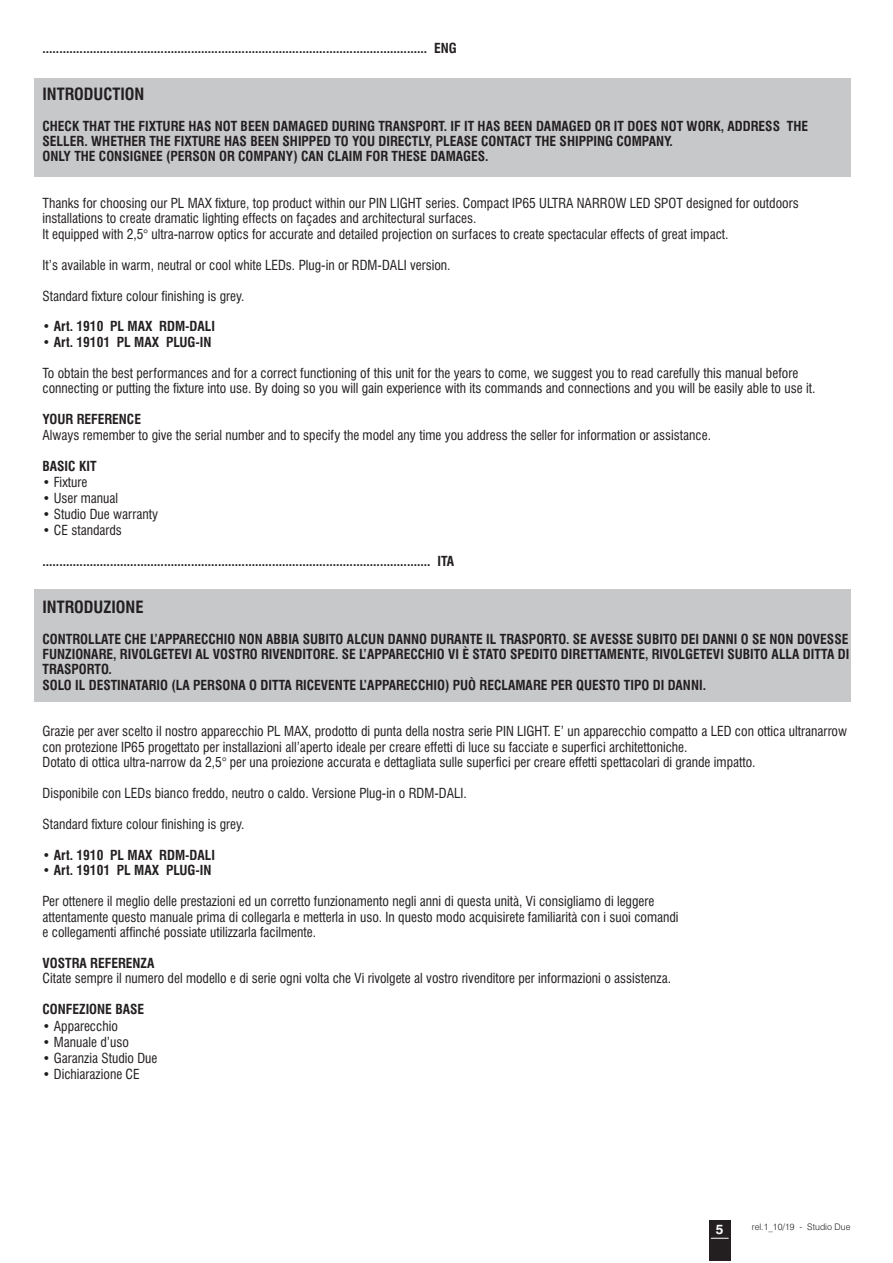
<style>
.page{position:relative;width:893px;height:1263px;background:#fff}
.page>*{position:absolute;margin:0;border:0;box-sizing:border-box;transform-origin:0 0}
.t1{font:700 condensed 16.5px "Swiss 721 BT";color:#231f20}
.t2{font:condensed 13.5px/15.5px "Swiss 721 BT";color:#231f20}
.t3{font:700 condensed 13.5px/15.5px "Swiss 721 BT";color:#231f20}
.t4{font:700 13.5px "Swiss 721 BT";color:#fff}
.t5{font:300 9px "Swiss 721 BT";color:#231f20}
</style>
<div class="page">
<div style="left:709px;top:1220px;width:22px;height:41px;background:#231f20"></div>
<svg style="left:711px;top:1238px;width:17px;height:1px"></svg>
<div style="left:34px;top:590px;width:816px;height:112px;background:#c7c8ca"></div>
<div style="left:34px;top:79px;width:816px;height:98px;background:#c7c8ca"></div>
<p class="t3" style="left:42px;top:42px;width:416px">.................................................................................................................. ENG</p>
<p class="t1" style="left:42px;top:86px;width:103px">INTRODUCTION</p>
<p class="t3" style="left:42px;top:119px;width:767px">CHECK THAT THE FIXTURE HAS NOT BEEN DAMAGED DURING TRANSPORT. IF IT HAS BEEN DAMAGED OR IT DOES NOT WORK, ADDRESS THE<br>SELLER. WHETHER THE FIXTURE HAS BEEN SHIPPED TO YOU DIRECTLY, PLEASE CONTACT THE SHIPPING COMPANY.<br>ONLY THE CONSIGNEE (PERSON OR COMPANY) CAN CLAIM FOR THESE DAMAGES.</p>
<p class="t2" style="left:42px;top:196px;width:758px">Thanks for choosing our PL MAX fixture, top product within our PIN LIGHT series. Compact IP65 ULTRA NARROW LED SPOT designed for outdoors installations to create dramatic lighting effects on façades and architectural surfaces.<br>It equipped with 2,5° ultra-narrow optics for accurate and detailed projection on surfaces to create spectacular effects of great impact.</p>
<p class="t2" style="left:42px;top:258px;width:410px">It’s available in warm, neutral or cool white LEDs. Plug-in or RDM-DALI version.</p>
<p class="t2" style="left:42px;top:289px;width:203px">Standard fixture colour finishing is grey.</p>
<p class="t3" style="left:42px;top:320px;width:174px">• Art. 1910 PL MAX RDM-DALI</p>
<p class="t3" style="left:42px;top:335px;width:171px">• Art. 19101 PL MAX PLUG-IN</p>
<p class="t2" style="left:42px;top:366px;width:774px">To obtain the best performances and for a correct functioning of this unit for the years to come, we suggest you to read carefully this manual before connecting or putting the fixture into use. By doing so you will gain experience with its commands and connections and you will be easily able to use it.</p>
<p class="t3" style="left:42px;top:412px;width:100px">YOUR REFERENCE</p>
<p class="t2" style="left:42px;top:428px;width:670px">Always remember to give the serial number and to specify the model any time you address the seller for information or assistance.</p>
<p class="t3" style="left:42px;top:459px;width:56px">BASIC KIT</p>
<p class="t2" style="left:42px;top:475px;width:46px">• Fixture</p>
<p class="t2" style="left:42px;top:491px;width:77px">• User manual</p>
<p class="t2" style="left:42px;top:507px;width:117px">• Studio Due warranty</p>
<p class="t2" style="left:42px;top:523px;width:81px">• CE standards</p>
<p class="t3" style="left:42px;top:554px;width:413px">................................................................................................................... ITA</p>
<p class="t1" style="left:42px;top:599px;width:103px">INTRODUZIONE</p>
<p class="t3" style="left:42px;top:632px;width:808px">CONTROLLATE CHE L’APPARECCHIO NON ABBIA SUBITO ALCUN DANNO DURANTE IL TRASPORTO. SE AVESSE SUBITO DEI DANNI O SE NON DOVESSE FUNZIONARE, RIVOLGETEVI AL VOSTRO RIVENDITORE. SE L’APPARECCHIO VI È STATO SPEDITO DIRETTAMENTE, RIVOLGETEVI SUBITO ALLA DITTA DI TRASPORTO.<br>SOLO IL DESTINATARIO (LA PERSONA O DITTA RICEVENTE L’APPARECCHIO) PUÒ RECLAMARE PER QUESTO TIPO DI DANNI.</p>
<p class="t2" style="left:42px;top:724px;width:806px">Grazie per aver scelto il nostro apparecchio PL MAX, prodotto di punta della nostra serie PIN LIGHT. E’ un apparecchio compatto a LED con ottica ultranarrow con protezione IP65 progettato per installazioni all’aperto ideale per creare effetti di luce su facciate e superfici architettoniche.<br>Dotato di ottica ultra-narrow da 2,5° per una proiezione accurata e dettagliata sulle superfici per creare effetti spettacolari di grande impatto.</p>
<p class="t2" style="left:42px;top:786px;width:426px">Disponibile con LEDs bianco freddo, neutro o caldo. Versione Plug-in o RDM-DALI.</p>
<p class="t2" style="left:42px;top:817px;width:203px">Standard fixture colour finishing is grey.</p>
<p class="t3" style="left:42px;top:848px;width:174px">• Art. 1910 PL MAX RDM-DALI</p>
<p class="t3" style="left:42px;top:863px;width:171px">• Art. 19101 PL MAX PLUG-IN</p>
<p class="t2" style="left:42px;top:894px;width:638px">Per ottenere il meglio delle prestazioni ed un corretto funzionamento negli anni di questa unità, Vi consigliamo di leggere attentamente questo manuale prima di collegarla e metterla in uso. In questo modo acquisirete familiarità con i suoi comandi e collegamenti affinché possiate utilizzarla facilmente.</p>
<p class="t3" style="left:42px;top:956px;width:113px">VOSTRA REFERENZA</p>
<p class="t2" style="left:42px;top:972px;width:630px">Citate sempre il numero del modello e di serie ogni volta che Vi rivolgete al vostro rivenditore per informazioni o assistenza.</p>
<p class="t3" style="left:42px;top:1002px;width:103px">CONFEZIONE BASE</p>
<p class="t2" style="left:42px;top:1019px;width:77px">• Apparecchio</p>
<p class="t2" style="left:42px;top:1035px;width:88px">• Manuale d’uso</p>
<p class="t2" style="left:42px;top:1051px;width:116px">• Garanzia Studio Due</p>
<p class="t2" style="left:42px;top:1067px;width:99px">• Dichiarazione CE</p>
<p class="t4" style="left:716px;top:1224px;width:9px">5</p>
<p class="t5" style="left:752px;top:1222px;width:100px">rel.1_10/19 - Studio Due</p>
</div>
